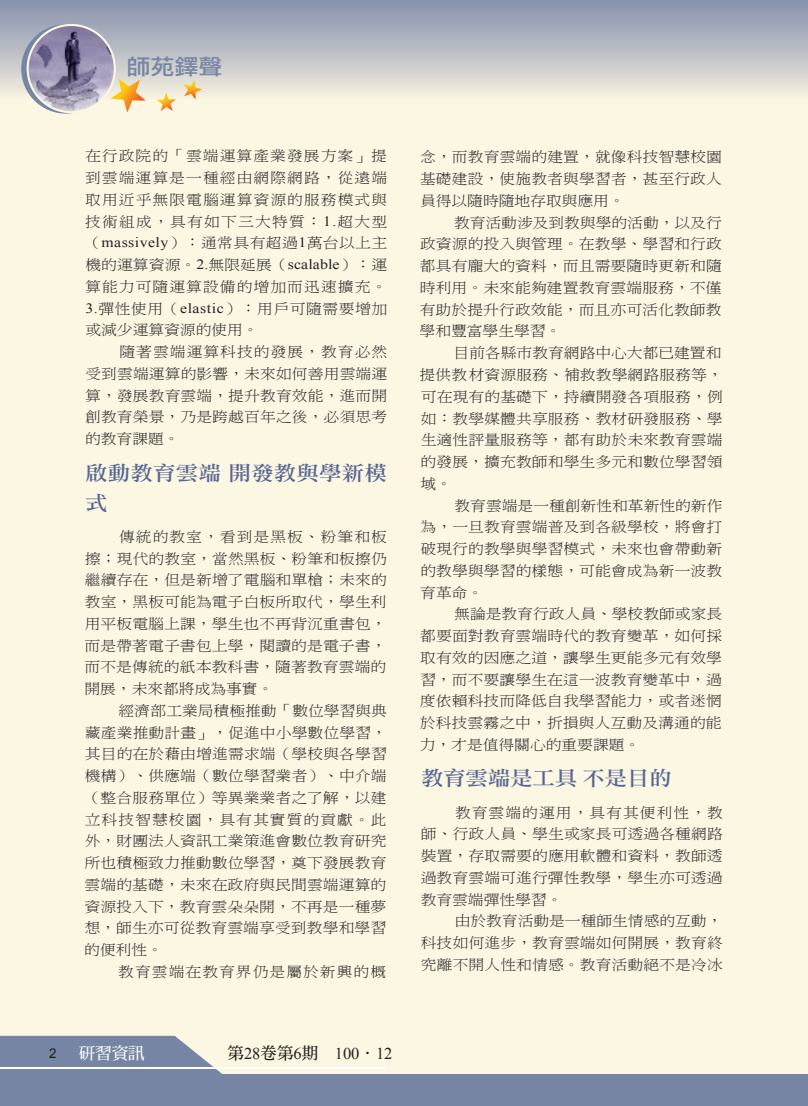
<style>
.page{position:relative;width:808px;height:1106px;background:#fbf7e3}
.page>*{position:absolute;margin:0;border:0;box-sizing:border-box;transform-origin:0 0}
.t1{font:21.6px "DF Li Hei Md WIN BF";color:#7685a4;scale:1.11 1}
.t2{font:20.25px/30px "DF Li Song Md HK BF";letter-spacing:.005em;color:#576592;scale:1.11 1}
.t3{font:16.5px "Times New Roman";color:#231f20}
.t4{font:16.5px "DF Ming Bd HK BF";color:#fff}
.t5{font:14.1px/21.8px "DF Ming Lt HK BF";letter-spacing:.01em;color:#231f20;text-align:justify;scale:1.11 1}
.t6{font:14.1px "DF Ming Lt HK BF";letter-spacing:.065em;color:#231f20;scale:1.11 1}
.t7{font:13.5px "Arial";color:#231f20}
.s1{font-family:"Times New Roman"}
.s2{font-family:"DF Ming Bd HK BF"}
</style>
<div class="page">
<div style="left:0;top:0;width:808px;height:118px;background:linear-gradient(to bottom,#8590ad,#ffffe8)"></div>
<svg style="left:807px;top:0;width:1px;height:118px"></svg>
<svg style="left:110px;top:78px;width:36px;height:34px"></svg>
<svg style="left:157px;top:93px;width:19px;height:18px"></svg>
<svg style="left:184px;top:80px;width:18px;height:19px"></svg>
<svg style="left:0;top:1035px;width:253px;height:39px"></svg>
<div style="left:0;top:1074px;width:808px;height:32px;background:#7685a4"></div>
<hr style="left:0;top:1067px;width:386px;height:1px;background:#fff">
<svg style="left:21px;top:24px;width:90px;height:90px"></svg>
<img style="left:28px;top:25px;width:87px;height:87px;border-radius:44px">
<div style="left:27px;top:24px;width:89px;height:89px;border:2px solid #fbf7e3;border-radius:50%"></div>
<h1 class="t1" style="left:126px;top:55px;width:88px">師苑鐸聲</h1>
<p class="t5" style="left:85px;top:145px;width:274px">在行政院的「雲端運算產業發展方案」提到雲端運算是一種經由網際網路，從遠端取用近乎無限電腦運算資源的服務模式與技術組成，具有如下三大特質：<span class="s1">1.</span>超大型（<span class="s1">massively</span>）：通常具有超過<span class="s1">1</span>萬台以上主機的運算資源。<span class="s1">2.</span>無限延展（<span class="s1">scalable</span>）：運算能力可隨運算設備的增加而迅速擴充。<span class="s1">3.</span>彈性使用（<span class="s1">elastic</span>）：用戶可隨需要增加或減少運算資源的使用。</p>
<p class="t5" style="left:85px;top:341px;width:274px;text-indent:34px">隨著雲端運算科技的發展，教育必然受到雲端運算的影響，未來如何善用雲端運算，發展教育雲端，提升教育效能，進而開創教育榮景，乃是跨越百年之後，必須思考的教育課題。</p>
<h2 class="t2" style="left:85px;top:458px;width:273px">啟動教育雲端 開發教與學新模式</h2>
<p class="t5" style="left:84px;top:525px;width:274px;text-indent:35px">傳統的教室，看到是黑板、粉筆和板擦；現代的教室，當然黑板、粉筆和板擦仍繼續存在，但是新增了電腦和單槍；未來的教室，黑板可能為電子白板所取代，學生利用平板電腦上課，學生也不再背沉重書包，而是帶著電子書包上學，閱讀的是電子書，而不是傳統的紙本教科書，隨著教育雲端的開展，未來都將成為事實。</p>
<p class="t5" style="left:84px;top:699px;width:274px;text-indent:34px">經濟部工業局積極推動「數位學習與典藏產業推動計畫」，促進中小學數位學習，其目的在於藉由增進需求端（學校與各學習機構）、供應端（數位學習業者）、中介端（整合服務單位）等異業業者之了解，以建立科技智慧校園，具有其實質的貢獻。此外，財團法人資訊工業策進會數位教育研究所也積極致力推動數位學習，奠下發展教育雲端的基礎，未來在政府與民間雲端運算的資源投入下，教育雲朵朵開，不再是一種夢想，師生亦可從教育雲端享受到教學和學習的便利性。</p>
<p class="t6" style="left:118px;top:964px;width:243px">教育雲端在教育界仍是屬於新興的概</p>
<p class="t7" style="left:49px;top:1044px;width:9px">2</p>
<p class="t4" style="left:79px;top:1045px;width:67px">研習資訊</p>
<p class="t3" style="left:227px;top:1042px;width:166px"><span class="s2">第</span>28<span class="s2">卷第</span>6<span class="s2">期　</span>100<span class="s2">．</span>12</p>
<p class="t5" style="left:420px;top:146px;width:274px">念，而教育雲端的建置，就像科技智慧校園基礎建設，使施教者與學習者，甚至行政人員得以隨時隨地存取與應用。</p>
<p class="t5" style="left:420px;top:211px;width:274px;text-indent:34px">教育活動涉及到教與學的活動，以及行政資源的投入與管理。在教學、學習和行政都具有龐大的資料，而且需要隨時更新和隨時利用。未來能夠建置教育雲端服務，不僅有助於提升行政效能，而且亦可活化教師教學和豐富學生學習。</p>
<p class="t5" style="left:420px;top:342px;width:275px;text-indent:34px">目前各縣市教育網路中心大都已建置和提供教材資源服務、補救教學網路服務等，可在現有的基礎下，持續開發各項服務，例如：教學媒體共享服務、教材研發服務、學生適性評量服務等，都有助於未來教育雲端的發展，擴充教師和學生多元和數位學習領域。</p>
<p class="t5" style="left:420px;top:494px;width:274px;text-indent:34px">教育雲端是一種創新性和革新性的新作為，一旦教育雲端普及到各級學校，將會打破現行的教學與學習模式，未來也會帶動新的教學與學習的樣態，可能會成為新一波教育革命。</p>
<p class="t5" style="left:420px;top:603px;width:274px;text-indent:34px">無論是教育行政人員、學校教師或家長都要面對教育雲端時代的教育變革，如何採取有效的因應之道，讓學生更能多元有效學習，而不要讓學生在這一波教育變革中，過度依賴科技而降低自我學習能力，或者迷惘於科技雲霧之中，折損與人互動及溝通的能力，才是值得關心的重要課題。</p>
<h2 class="t2" style="left:421px;top:764px;width:227px">教育雲端是工具 不是目的</h2>
<p class="t5" style="left:421px;top:801px;width:274px;text-indent:34px">教育雲端的運用，具有其便利性，教師、行政人員、學生或家長可透過各種網路裝置，存取需要的應用軟體和資料，教師透過教育雲端可進行彈性教學，學生亦可透過教育雲端彈性學習。</p>
<p class="t5" style="left:421px;top:910px;width:274px;text-indent:34px">由於教育活動是一種師生情感的互動，科技如何進步，教育雲端如何開展，教育終究離不開人性和情感。教育活動絕不是冷冰</p>
</div>
